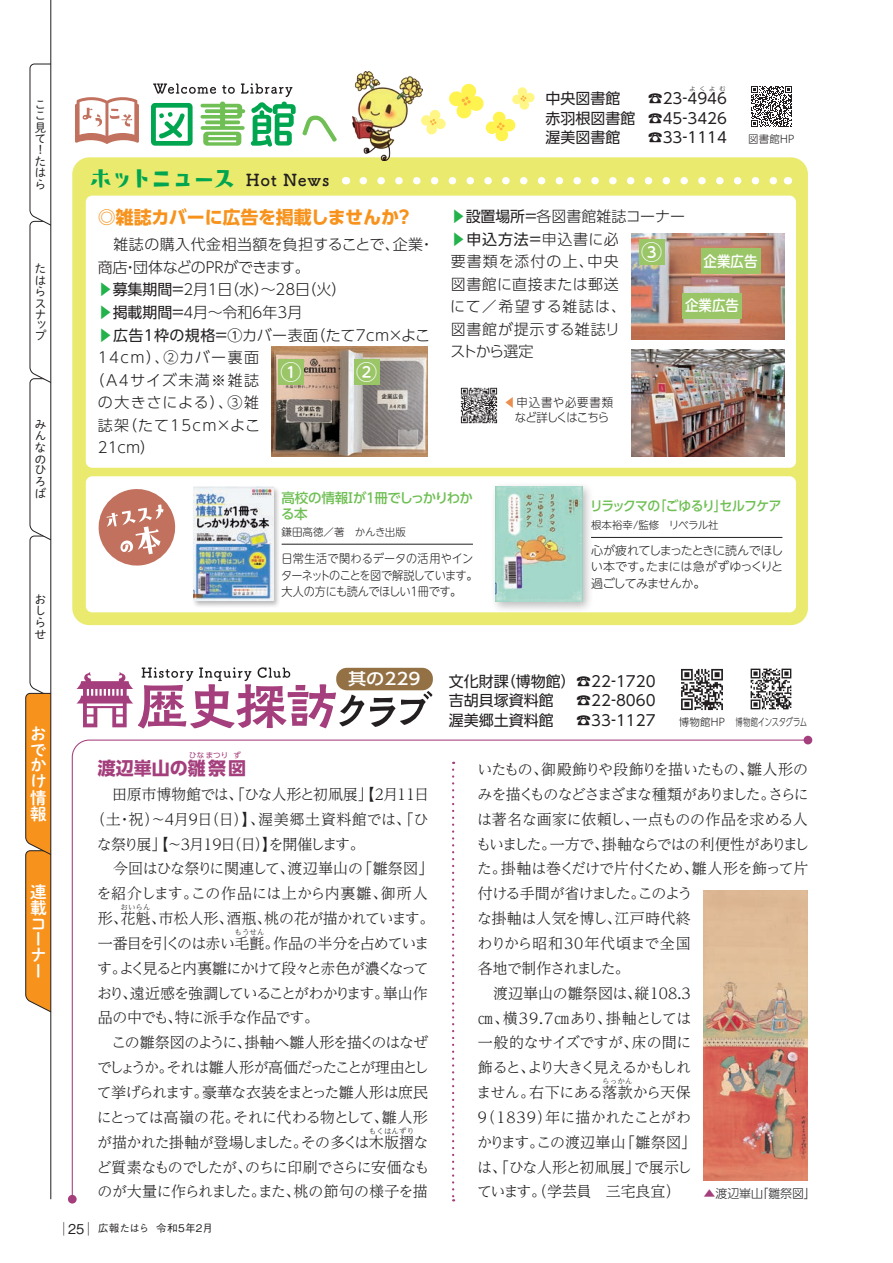
<style>
.page{position:relative;width:893px;height:1263px;background:#fff}
.page>*{position:absolute;margin:0;border:0;box-sizing:border-box;transform-origin:0 0}
.t1{font:30px "komadori mini";letter-spacing:-.315em;color:#00a54f}
.t2{font:500 21px "UD Shin M Go Pro";color:#fff}
.t3{font:700 18px "UD Shin Go Pro";letter-spacing:-.015em;color:#f7931d}
.t4{font:700 18px "UD Shin Go Pro";color:#a43e7c}
.t5{font:16.5px/15.9px "Shuei M Go Std B";color:#fff}
.t6{font:500 16.5px "UD Shin Go Pro";color:#fff;scale:1.1 1}
.t7{font:300 15px/24.9px "UD Reimin Pro";letter-spacing:-.045em;color:#231f20}
.t8{font:300 15px/22.5px "UD Shin Go Pro";letter-spacing:.03em;color:#231f20}
.t9{font:15px/19.5px "UD Shin Go Pro";color:#231f20;text-align:justify}
.t10{font:300 15px/24.9px "UD Reimin Pro";letter-spacing:-.01em;color:#231f20}
.t11{font:300 15px "UD Reimin Pro";letter-spacing:.04em;color:#231f20}
.t12{font:300 15px "UD Reimin Pro";letter-spacing:-.075em;color:#231f20}
.t13{font:300 15px "UD Reimin Pro";letter-spacing:.01em;color:#231f20}
.t14{font:300 15px "UD Shin Go Pro";letter-spacing:-.025em;color:#231f20}
.t15{font:300 15px "UD Shin Go Pro";color:#231f20}
.t16{font:300 15px "UD Shin Go Pro";letter-spacing:.1em;color:#231f20}
.t17{font:300 15px "UD Shin Go Pro";letter-spacing:.09em;color:#231f20}
.t18{font:300 15px "UD Shin Go Pro";letter-spacing:.095em;color:#231f20}
.t19{font:300 15px "UD Shin Go Pro";letter-spacing:.065em;color:#231f20}
.t20{font:500 15px "UD Shin M Go Pro";color:#fff;scale:.9 1}
.t21{font:500 13.5px/16.5px "UD Shin Go Pro";letter-spacing:-.11em;color:#6fbf54}
.t22{font:500 13.5px "UD Shin Go Pro";letter-spacing:-.06em;color:#6fbf54;scale:.95 1}
.t23{font:300 12px/16.5px "UD Shin M Go Pro";letter-spacing:-.035em;color:#231f20;scale:.93 1}
.t24{font:300 12px/16.5px "UD Shin M Go Pro";letter-spacing:-.035em;color:#231f20;text-align:justify}
.t25{font:12px/11.6px "Shuei M Go Std L";color:#231f20}
.t26{font:300 12px/15px "UD Shin Go Pro";letter-spacing:-.04em;color:#231f20;scale:.95 1}
.t27{font:300 12px "UD Shin Go Pro";letter-spacing:-.01em;color:#231f20}
.t28{font:300 10.5px "UD Shin M Go Pro";color:#231f20}
.t29{font:300 10.5px "UD Shin Go Pro";color:#231f20}
.t30{font:500 10.5px "Gothic BBB Pro";letter-spacing:.01em;color:#231f20}
.t31{font:300 10.5px "UD Shin Go Pro";letter-spacing:.025em;color:#231f20}
.t32{font:300 7.5px "UD Reimin Pro";letter-spacing:.01em;color:#231f20}
.t33{font:7.5px "UD Shin Go Pro";color:#a43e7c}
.t34{font:300 6px "UD Shin Go Pro";color:#231f20}
.s1{font-family:"Tsuku B Rd Gothic Std B";font-size:16.5px;color:#231f20}
.s2{font-weight:400;color:#23b24b}
.s3{font-weight:400}
.s4{color:#eb8e4e}
.s5{font-size:13.5px}
.s6{color:#a43e7c}
</style>
<div class="page">
<svg style="left:71px;top:739px;width:738px;height:461px"></svg>
<div style="left:68px;top:1195px;width:9px;height:8px;background:#a43e7c;border-radius:50%"></div>
<div style="left:804px;top:736px;width:8px;height:8px;background:#a43e7c;border-radius:50%"></div>
<img style="left:751px;top:86px;width:41px;height:41px">
<svg style="left:151px;top:83px;width:145px;height:64px"></svg>
<svg style="left:302px;top:116px;width:35px;height:26px"></svg>
<svg style="left:75px;top:97px;width:64px;height:47px"></svg>
<img style="left:681px;top:668px;width:42px;height:43px">
<img style="left:750px;top:668px;width:42px;height:42px">
<svg style="left:370px;top:691px;width:62px;height:36px"></svg>
<svg style="left:76px;top:667px;width:288px;height:61px"></svg>
<div style="left:72px;top:157px;width:736px;height:468px;background:#eaea6f;border-radius:17px"></div>
<div style="left:86px;top:196px;width:710px;height:272px;background:#fff;border-radius:6px"></div>
<div style="left:86px;top:476px;width:710px;height:136px;background:#fff;border-radius:6px"></div>
<svg style="left:363px;top:177px;width:414px;height:7px"></svg>
<svg style="left:98px;top:489px;width:78px;height:77px"></svg>
<img style="left:352px;top:71px;width:71px;height:90px">
<svg style="left:421px;top:83px;width:114px;height:59px"></svg>
<hr style="left:282px;top:544px;width:191px;height:1px;background:#231f20">
<hr style="left:591px;top:537px;width:191px;height:1px;background:#231f20">
<svg style="left:452px;top:762px;width:2px;height:439px"></svg>
<div style="left:336px;top:668px;width:97px;height:22px;background:#937144;border-radius:11px"></div>
<div style="left:192px;top:485px;width:89px;height:123px;background:#231f20;opacity:.3"></div>
<img style="left:193px;top:487px;width:80px;height:113px">
<div style="left:490px;top:482px;width:104px;height:131px;background:#231f20;opacity:.3"></div>
<img style="left:495px;top:487px;width:88px;height:115px">
<img style="left:703px;top:891px;width:105px;height:289px">
<img style="left:631px;top:350px;width:153px;height:106px">
<img style="left:272px;top:347px;width:155px;height:109px">
<div style="left:278px;top:359px;width:26px;height:25px;background:#9ac668"></div>
<div style="left:354px;top:359px;width:25px;height:25px;background:#9ac668"></div>
<img style="left:631px;top:233px;width:153px;height:106px">
<div style="left:639px;top:239px;width:25px;height:26px;background:#9ac668"></div>
<div style="left:682px;top:293px;width:60px;height:25px;background:#9ac668"></div>
<div style="left:701px;top:248px;width:59px;height:26px;background:#9ac668"></div>
<img style="left:460px;top:387px;width:38px;height:37px">
<svg style="left:25px;top:64px;width:26px;height:948px"></svg>
<hr style="left:51px;top:0;width:1px;height:1199px;background:#231f20">
<p class="t25" style="left:34px;top:98px;width:13px">ここ見て！たはら</p>
<p class="t25" style="left:34px;top:262px;width:13px">たはらスナップ</p>
<p class="t25" style="left:34px;top:419px;width:13px">みんなのひろば</p>
<p class="t25" style="left:34px;top:593px;width:13px">おしらせ</p>
<p class="t5" style="left:30px;top:725px;width:18px;text-align:justify">おでかけ情報</p>
<p class="t5" style="left:30px;top:883px;width:18px">連載コーナー</p>
<h1 class="t1" style="left:86px;top:163px;width:245px">ホットニュース <span class="s1">Hot News</span></h1>
<p class="t34" style="left:690px;top:83px;width:37px">よ く よ む</p>
<p class="t9" style="left:546px;top:88px;width:76px">中央図書館</p>
<p class="t9" style="left:546px;top:88px;width:183px;text-indent:102px">☎23‐4946赤羽根図書館 ☎45‐3426渥美図書館</p>
<p class="t9" style="left:648px;top:127px;width:81px">☎33‐1114</p>
<p class="t31" style="left:748px;top:131px;width:48px">図書館HP</p>
<p class="t3" style="left:98px;top:203px;width:317px">◎雑誌カバーに広告を掲載しませんか？</p>
<p class="t8" style="left:450px;top:205px;width:236px"><span class="s2">▶</span><span class="s3">設置場所＝</span>各図書館雑誌コーナー<span class="s2">▶</span><span class="s3">申込方法＝</span>申込書に必<br>要書類を添付の上、中央<br>図書館に直接または郵送<br>にて／希望する雑誌は、<br>図書館が提示する雑誌リ<br>ストから選定</p>
<p class="t8" style="left:113px;top:233px;width:322px">雑誌の購入代金相当額を負担することで、企業・</p>
<p class="t14" style="left:98px;top:255px;width:213px">商店・団体などのPRができます。</p>
<p class="t8" style="left:98px;top:278px;width:250px"><span class="s2">▶</span><span class="s3">募集期間＝</span>2月1日（水）～28日（火）</p>
<p class="t15" style="left:98px;top:300px;width:206px"><span class="s2">▶</span><span class="s3">掲載期間＝</span>4月～令和6年3月</p>
<p class="t8" style="left:98px;top:323px;width:334px"><span class="s2">▶</span><span class="s3">広告1枠の規格＝①</span>カバー表面（たて7cm×よこ</p>
<p class="t16" style="left:98px;top:345px;width:163px">14cm）、②カバー裏面</p>
<p class="t18" style="left:90px;top:368px;width:171px">（A4サイズ未満※雑誌</p>
<p class="t19" style="left:98px;top:390px;width:163px">の大きさによる）、③雑</p>
<p class="t17" style="left:98px;top:413px;width:164px">誌架（たて15cm×よこ</p>
<p class="t8" style="left:98px;top:435px;width:59px">21cm）</p>
<h2 class="t2" style="left:641px;top:235px;width:22px">③</h2>
<p class="t20" style="left:703px;top:249px;width:61px">企業広告</p>
<p class="t20" style="left:685px;top:293px;width:61px">企業広告</p>
<h2 class="t2" style="left:281px;top:355px;width:22px">①</h2>
<h2 class="t2" style="left:356px;top:355px;width:22px">②</h2>
<p class="t26" style="left:504px;top:394px;width:117px"><span class="s4">◀</span>申込書や必要書類　など詳しくはこちら</p>
<p class="t21" style="left:281px;top:489px;width:193px">高校の情報Ⅰが１冊でしっかりわかる本</p>
<p class="t28" style="left:282px;top:524px;width:126px">鎌田高徳／著　かんき出版</p>
<p class="t23" style="left:281px;top:550px;width:213px">日常生活で関わるデータの活用やインターネットのことを図で解説しています。大人の方にも読んでほしい1冊です。</p>
<p class="t22" style="left:590px;top:495px;width:203px">リラックマの「ごゆるり」セルフケア</p>
<p class="t28" style="left:591px;top:516px;width:129px">根本裕幸/監修　リベラル社</p>
<p class="t24" style="left:591px;top:541px;width:194px">心が疲れてしまったときに読んでほしい本です。たまには急がずゆっくりと過ごしてみませんか。</p>
<p class="t6" style="left:348px;top:666px;width:67px">其の229</p>
<p class="t33" style="left:189px;top:749px;width:40px">ひなまつり</p>
<p class="t33" style="left:234px;top:749px;width:9px">ず</p>
<p class="t7" style="left:98px;top:781px;width:333px">　田原市博物館では、「ひな人形と初凧展」【２月11日</p>
<p class="t11" style="left:90px;top:807px;width:340px">（土・祝）～4月９日（日）】、渥美郷土資料館では、「ひ</p>
<p class="t12" style="left:97px;top:832px;width:269px">な祭り展」【～3月19日（日）】を開催します。</p>
<p class="t7" style="left:98px;top:856px;width:337px">　今回はひな祭りに関連して、渡辺崋山の「雛祭図」</p>
<p class="t13" style="left:96px;top:881px;width:333px">を紹介します。この作品には上から内裏雛、御所人</p>
<p class="t7" style="left:98px;top:905px;width:338px">形、花魁、市松人形、酒瓶、桃の花が描かれています。</p>
<p class="t4" style="left:98px;top:753px;width:150px">渡辺崋山の雛祭図</p>
<p class="t32" style="left:121px;top:901px;width:32px">おいらん</p>
<p class="t7" style="left:98px;top:930px;width:333px">一番目を引くのは赤い毛氈。作品の半分を占めていま</p>
<p class="t32" style="left:235px;top:926px;width:32px">もうせん</p>
<p class="t7" style="left:97px;top:955px;width:334px">す。よく見ると内裏雛にかけて段々と赤色が濃くなっており、遠近感を強調していることがわかります。崋山作品の中でも、特に派手な作品です。<br>　この雛祭図のように、掛軸へ雛人形を描くのはなぜでしょうか。それは雛人形が高価だったことが理由として挙げられます。豪華な衣装をまとった雛人形は庶民にとっては高嶺の花。それに代わる物として、雛人形が描かれた掛軸が登場しました。その多くは木版摺な</p>
<p class="t32" style="left:369px;top:1125px;width:47px">もくはんずり</p>
<p class="t7" style="left:96px;top:1154px;width:335px">ど質素なものでしたが、のちに印刷でさらに安価なものが大量に作られました。また、桃の節句の様子を描</p>
<p class="t30" style="left:60px;top:1220px;width:154px"><span class="s5">│ 25│</span> 広報たはら 令和5年2月</p>
<p class="t9" style="left:449px;top:671px;width:208px">文化財課（博物館）☎22‐1720吉胡貝塚資料館</p>
<p class="t9" style="left:576px;top:690px;width:81px">☎22‐8060</p>
<p class="t9" style="left:449px;top:710px;width:106px">渥美郷土資料館</p>
<p class="t9" style="left:576px;top:710px;width:81px">☎33‐1127</p>
<p class="t29" style="left:679px;top:713px;width:130px">博物館HP 博物館インスタグラム</p>
<p class="t7" style="left:476px;top:756px;width:334px">いたもの、御殿飾りや段飾りを描いたもの、雛人形のみを描くものなどさまざまな種類がありました。さらには著名な画家に依頼し、一点ものの作品を求める人もいました。一方で、掛軸ならではの利便性がありました。掛軸は巻くだけで片付くため、雛人形を飾って片付ける手間が省けました。このよう<br>な掛軸は人気を博し、江戸時代終<br>わりから昭和30年代頃まで全国<br>各地で制作されました。<br>　渡辺崋山の雛祭図は、縦108.3<br>㎝、横39.7㎝あり、掛軸としては<br>一般的なサイズですが、床の間に<br>飾ると、より大きく見えるかもしれ<br>ません。右下にある落款から天保</p>
<p class="t32" style="left:602px;top:1075px;width:32px">らっかん</p>
<p class="t10" style="left:475px;top:1104px;width:223px">９（1839）年に描かれたことがわかります。この渡辺崋山「雛祭図」は、「ひな人形と初凧展」で展示しています。（学芸員　三宅良宜）</p>
<p class="t27" style="left:703px;top:1183px;width:114px"><span class="s6">▲</span>渡辺崋山「雛祭図」</p>
</div>
